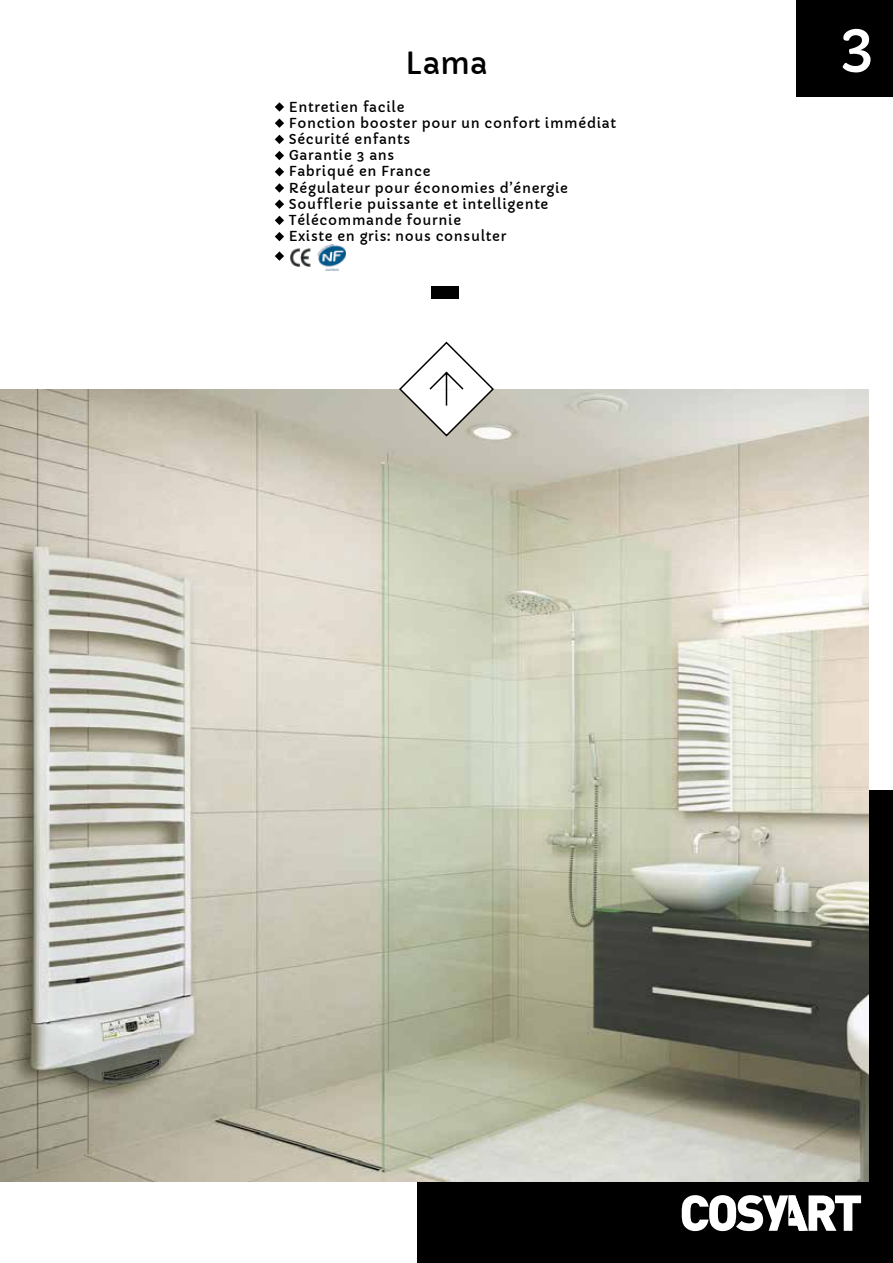
<style>
.page{position:relative;width:893px;height:1263px;background:#fff}
.page>*{position:absolute;margin:0;border:0;box-sizing:border-box;transform-origin:0 0}
.t1{font:60px "Capriola";color:#fff}
.t2{font:30px "Capriola";color:#000}
.t3{font:13.5px/16.2px "Capriola";letter-spacing:.05em;color:#000}
</style>
<div class="page">
<div style="left:418px;top:791px;width:475px;height:472px;background:#000"></div>
<img style="left:0;top:389px;width:868px;height:792px">
<svg style="left:682px;top:1195px;width:179px;height:36px"></svg>
<img style="left:788px;top:1195px;width:17px;height:36px">
<div style="left:797px;top:0;width:96px;height:96px;background:#000"></div>
<svg style="left:398px;top:341px;width:97px;height:97px"></svg>
<svg style="left:275px;top:102px;width:9px;height:10px"></svg>
<svg style="left:275px;top:118px;width:9px;height:10px"></svg>
<svg style="left:275px;top:135px;width:9px;height:9px"></svg>
<svg style="left:275px;top:151px;width:9px;height:9px"></svg>
<svg style="left:275px;top:167px;width:9px;height:9px"></svg>
<svg style="left:275px;top:183px;width:9px;height:10px"></svg>
<svg style="left:275px;top:199px;width:9px;height:10px"></svg>
<svg style="left:275px;top:216px;width:9px;height:9px"></svg>
<svg style="left:275px;top:232px;width:9px;height:9px"></svg>
<svg style="left:275px;top:251px;width:9px;height:10px"></svg>
<img style="left:290px;top:248px;width:21px;height:18px">
<img style="left:317px;top:244px;width:29px;height:27px">
<div style="left:431px;top:287px;width:28px;height:12px;background:#000"></div>
<h2 class="t2" style="left:405px;top:45px;width:84px">Lama</h2>
<p class="t3" style="left:289px;top:99px;width:329px">Entretien facile<br>Fonction booster pour un confort immédiat<br>Sécurité enfants<br>Garantie 3 ans<br>Fabriqué en France<br>Régulateur pour économies d’énergie<br>Soufflerie puissante et intelligente<br>Télécommande fournie<br>Existe en gris: nous consulter</p>
<h1 class="t1" style="left:840px;top:6px;width:36px">3</h1>
</div>
